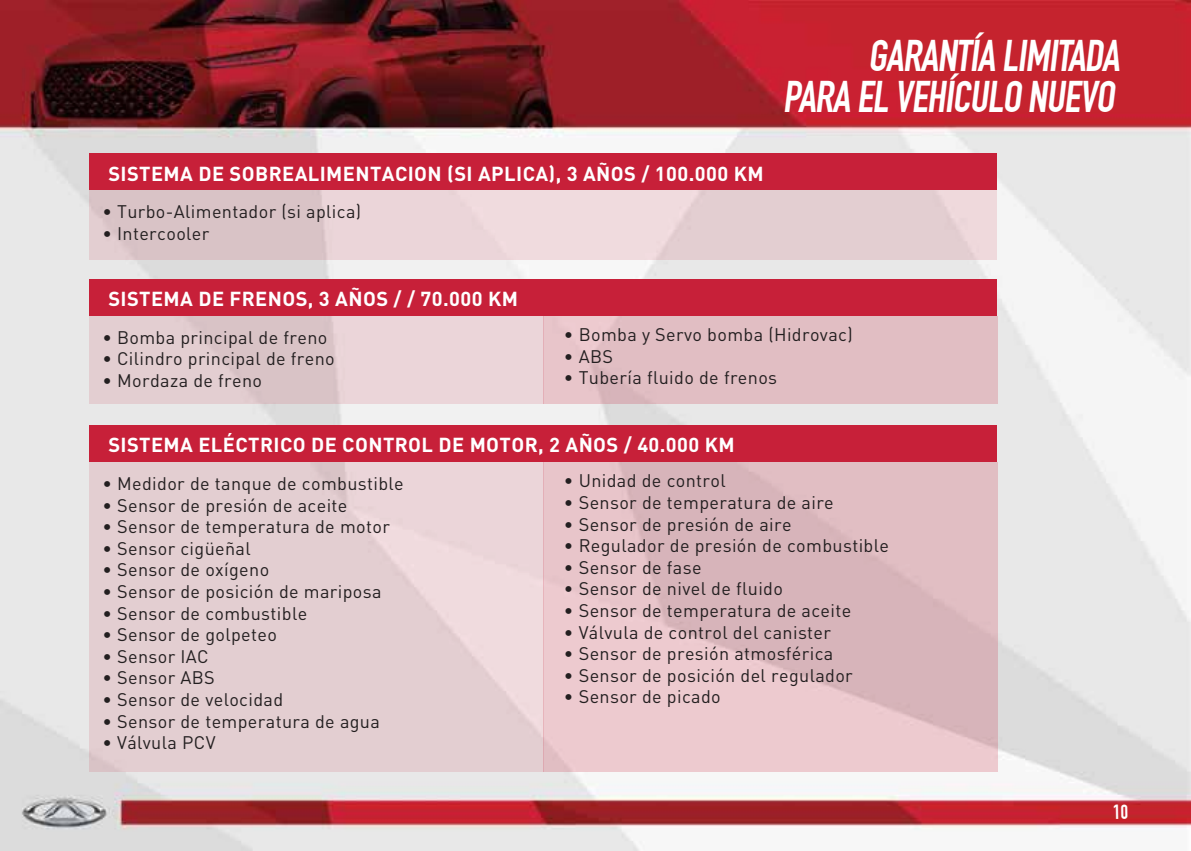
<style>
.page{position:relative;width:1191px;height:851px;background:#fff}
.page>*{position:absolute;margin:0;border:0;box-sizing:border-box;transform-origin:0 0}
.t1{font:700 43.4px/41.2px "DIN Condensed";color:#fff;text-align:right}
.t2{font:700 20px "DIN";letter-spacing:.02em;color:#fff}
.t3{font:18px "DIN";letter-spacing:.02em;color:#231f20}
</style>
<div class="page">
<img style="left:0;top:0;width:1190px;height:850px">
<div style="left:89px;top:191px;width:907px;height:69px;background:linear-gradient(to right,#dfc9cc,#ebd6d9)"></div>
<div style="left:89px;top:153px;width:908px;height:37px;background:#c72039"></div>
<div style="left:89px;top:316px;width:455px;height:88px;background:#e3ced1"></div>
<div style="left:543px;top:316px;width:454px;height:88px;background:#e1bec3"></div>
<div style="left:89px;top:279px;width:908px;height:36px;background:#c72039"></div>
<div style="left:89px;top:462px;width:455px;height:309px;background:linear-gradient(to right,#e0ccce,#ead5d8)"></div>
<div style="left:543px;top:462px;width:454px;height:309px;background:#e1bec3"></div>
<div style="left:89px;top:425px;width:908px;height:36px;background:#c72039"></div>
<svg style="left:1113px;top:804px;width:14px;height:14px"></svg>
<p class="t2" style="left:108px;top:160px;width:657px">SISTEMA DE SOBREALIMENTACION (SI APLICA), 3 AÑOS / 100.000 KM</p>
<p class="t3" style="left:102px;top:201px;width:260px">• Turbo-Alimentador (si aplica)</p>
<p class="t3" style="left:102px;top:222px;width:109px">• Intercooler</p>
<p class="t2" style="left:108px;top:285px;width:411px">SISTEMA DE FRENOS, 3 AÑOS / / 70.000 KM</p>
<h1 class="t1" style="left:782px;top:35px;width:345px">GARANTÍA LIMITADA<br>PARA EL VEHÍCULO NUEVO</h1>
<p class="t3" style="left:102px;top:326px;width:227px">• Bomba principal de freno</p>
<p class="t3" style="left:102px;top:347px;width:234px">• Cilindro principal de freno</p>
<p class="t3" style="left:102px;top:369px;width:161px">• Mordaza de freno</p>
<p class="t3" style="left:564px;top:323px;width:290px">• Bomba y Servo bomba (Hidrovac)</p>
<p class="t3" style="left:564px;top:345px;width:51px">• ABS</p>
<p class="t3" style="left:564px;top:366px;width:215px">• Tubería fluido de frenos</p>
<p class="t2" style="left:108px;top:431px;width:628px">SISTEMA ELÉCTRICO DE CONTROL DE MOTOR, 2 AÑOS / 40.000 KM</p>
<p class="t3" style="left:564px;top:469px;width:163px">• Unidad de control</p>
<p class="t3" style="left:564px;top:491px;width:271px">• Sensor de temperatura de aire</p>
<p class="t3" style="left:564px;top:512px;width:229px">• Sensor de presión de aire</p>
<p class="t3" style="left:564px;top:534px;width:326px">• Regulador de presión de combustible</p>
<p class="t3" style="left:564px;top:556px;width:139px">• Sensor de fase</p>
<p class="t3" style="left:564px;top:577px;width:220px">• Sensor de nivel de fluido</p>
<p class="t3" style="left:564px;top:599px;width:289px">• Sensor de temperatura de aceite</p>
<p class="t3" style="left:564px;top:620px;width:269px">• Válvula de control del canister</p>
<p class="t3" style="left:564px;top:642px;width:271px">• Sensor de presión atmosférica</p>
<p class="t3" style="left:564px;top:664px;width:290px">• Sensor de posición del regulador</p>
<p class="t3" style="left:564px;top:685px;width:158px">• Sensor de picado</p>
<p class="t3" style="left:102px;top:472px;width:303px">• Medidor de tanque de combustible</p>
<p class="t3" style="left:102px;top:493px;width:247px">• Sensor de presión de aceite</p>
<p class="t3" style="left:102px;top:515px;width:289px">• Sensor de temperatura de motor</p>
<p class="t3" style="left:102px;top:537px;width:150px">• Sensor cigüeñal</p>
<p class="t3" style="left:102px;top:558px;width:168px">• Sensor de oxígeno</p>
<p class="t3" style="left:102px;top:580px;width:281px">• Sensor de posición de mariposa</p>
<p class="t3" style="left:102px;top:601px;width:206px">• Sensor de combustible</p>
<p class="t3" style="left:102px;top:623px;width:176px">• Sensor de golpeteo</p>
<p class="t3" style="left:102px;top:645px;width:108px">• Sensor IAC</p>
<p class="t3" style="left:102px;top:666px;width:114px">• Sensor ABS</p>
<p class="t3" style="left:102px;top:688px;width:182px">• Sensor de velocidad</p>
<p class="t3" style="left:102px;top:709px;width:279px">• Sensor de temperatura de agua</p>
<p class="t3" style="left:102px;top:731px;width:115px">• Válvula PCV</p>
</div>
